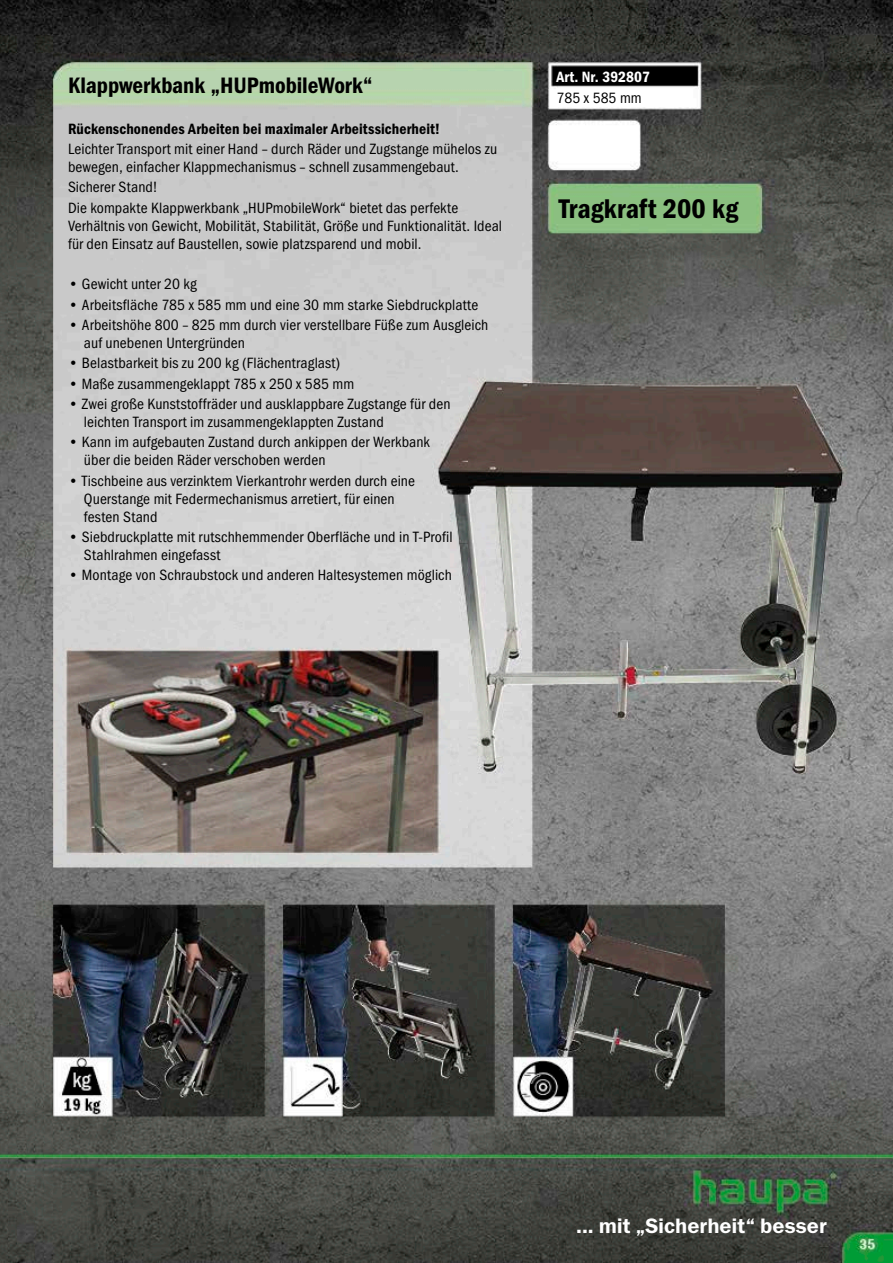
<style>
.page{position:relative;width:893px;height:1263px;background:#fff}
.page>*{position:absolute;margin:0;border:0;box-sizing:border-box;transform-origin:0 0}
.t1{font:27.15px "Franklin Gothic Demi Cond ITC";letter-spacing:.005em;color:#000}
.t2{font:22.5px "Franklin Gothic Demi Cond ITC";letter-spacing:-.005em;color:#000}
.t3{font:21px "Franklin Gothic Demi ITC";color:#fff}
.t4{font:15px/18px "Franklin Gothic Book Cond ITC";letter-spacing:.005em;color:#000}
.t5{font:15px "Franklin Gothic Demi Cond ITC";letter-spacing:.005em;color:#000}
.t6{font:15px "Franklin Gothic Demi Cond ITC";color:#fff}
</style>
<div class="page">
<img style="left:1px;top:0;width:892px;height:1263px">
<img style="left:0;top:0;width:1px;height:1263px">
<h2 class="t2" style="left:68px;top:72px;width:306px">Klappwerkbank „HUPmobileWork“</h2>
<p class="t5" style="left:68px;top:120px;width:374px">Rückenschonendes Arbeiten bei maximaler Arbeitssicherheit!</p>
<p class="t4" style="left:68px;top:140px;width:431px">Leichter Transport mit einer Hand – durch Räder und Zugstange mühelos zu bewegen, einfacher Klappmechanismus – schnell zusammengebaut.</p>
<p class="t4" style="left:68px;top:177px;width:392px;line-height:20.4px">Sicherer Stand!<br>Die kompakte Klappwerkbank „HUPmobileWork“ bietet das perfekte</p>
<p class="t4" style="left:68px;top:217px;width:436px">Verhältnis von Gewicht, Mobilität, Stabilität, Größe und Funktionalität. Ideal für den Einsatz auf Baustellen, sowie platzsparend und mobil.</p>
<p class="t4" style="left:68px;top:275px;width:130px">• Gewicht unter 20 kg</p>
<p class="t4" style="left:68px;top:296px;width:412px">• Arbeitsfläche 785 x 585 mm und eine 30 mm starke Siebdruckplatte</p>
<p class="t4" style="left:84px;top:316px;width:406px;text-indent:-16px">• Arbeitshöhe 800 – 825 mm durch vier verstellbare Füße zum Ausgleich auf unebenen Untergründen</p>
<p class="t4" style="left:68px;top:354px;width:274px">• Belastbarkeit bis zu 200 kg (Flächentraglast)</p>
<p class="t4" style="left:68px;top:375px;width:288px">• Maße zusammengeklappt 785 x 250 x 585 mm</p>
<p class="t4" style="left:84px;top:395px;width:368px;text-indent:-16px">• Zwei große Kunststoffräder und ausklappbare Zugstange für den leichten Transport im zusammengeklappten Zustand</p>
<p class="t4" style="left:84px;top:433px;width:347px;text-indent:-16px">• Kann im aufgebauten Zustand durch ankippen der Werkbank über die beiden Räder verschoben werden</p>
<p class="t4" style="left:84px;top:472px;width:333px;text-indent:-16px">• Tischbeine aus verzinktem Vierkantrohr werden durch eine<br>Querstange mit Federmechanismus arretiert, für einen festen Stand</p>
<p class="t4" style="left:84px;top:528px;width:370px;text-indent:-16px">• Siebdruckplatte mit rutschhemmender Oberfläche und in T-Profil<br>Stahlrahmen eingefasst</p>
<p class="t4" style="left:68px;top:566px;width:385px">• Montage von Schraubstock und anderen Haltesystemen möglich</p>
<p class="t6" style="left:557px;top:68px;width:95px">Art. Nr. 392807</p>
<p class="t4" style="left:557px;top:89px;width:87px">785 x 585 mm</p>
<h1 class="t1" style="left:559px;top:193px;width:181px">Tragkraft 200 kg</h1>
<h3 class="t3" style="left:576px;top:1213px;width:252px">... mit „Sicherheit“ besser</h3>
</div>
